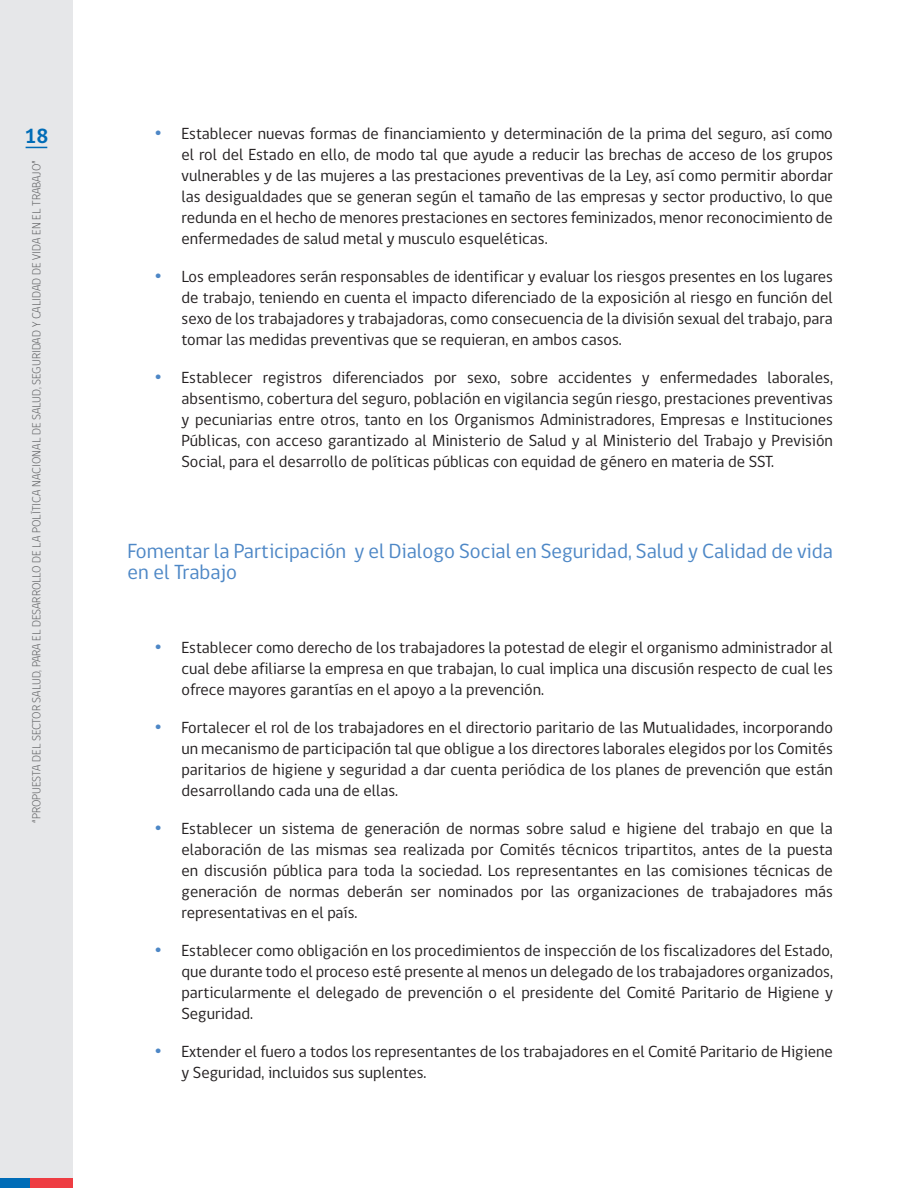
<style>
.page{position:relative;width:918px;height:1188px;background:#fff}
.page>*{position:absolute;margin:0;border:0;box-sizing:border-box;transform-origin:0 0}
.SUBTITULO{font:21px/21px "gob CL";color:#4d87c6}
.t1{font:700 21px "gob CL";color:#006cb7}
.t2{font:16.5px/21px "gob CL";color:#231f20;text-align:justify}
.t3{font:300 12px "gob CL";color:#57585a}
.s1{color:#4d87c6}
</style>
<div class="page">
<div style="left:0;top:0;width:73px;height:1188px;background:#e6e7e9"></div>
<div style="left:30px;top:1178px;width:43px;height:10px;background:#ee3d43"></div>
<div style="left:0;top:1178px;width:30px;height:10px;background:#006cb7"></div>
<svg style="left:26px;top:147px;width:21px;height:1px"></svg>
<p class="t1" style="left:25px;top:122px;width:25px">18</p>
<p class="t3" style="left:28px;top:823px;width:664px;rotate:-90deg">“PROPUESTA DEL SECTOR SALUD, PARA EL DESARROLLO DE LA POLÍTICA NACIONAL DE SALUD, SEGURIDAD Y CALIDAD DE VIDA EN EL TRABAJO”</p>
<p class="t2" style="left:182px;top:124px;width:653px;text-indent:-27px"><span class="s1">•</span> Establecer nuevas formas de financiamiento y determinación de la prima del seguro, así como el rol del Estado en ello, de modo tal que ayude a reducir las brechas de acceso de los grupos vulnerables y de las mujeres a las prestaciones preventivas de la Ley, así como permitir abordar las desigualdades que se generan según el tamaño de las empresas y sector productivo, lo que redunda en el hecho de menores prestaciones en sectores feminizados, menor reconocimiento de enfermedades de salud metal y musculo esqueléticas.</p>
<p class="t2" style="left:182px;top:267px;width:653px;text-indent:-27px"><span class="s1">•</span> Los empleadores serán responsables de identificar y evaluar los riesgos presentes en los lugares de trabajo, teniendo en cuenta el impacto diferenciado de la exposición al riesgo en función del sexo de los trabajadores y trabajadoras, como consecuencia de la división sexual del trabajo, para tomar las medidas preventivas que se requieran, en ambos casos.</p>
<p class="t2" style="left:182px;top:368px;width:653px;text-indent:-27px"><span class="s1">•</span> Establecer registros diferenciados por sexo, sobre accidentes y enfermedades laborales, absentismo, cobertura del seguro, población en vigilancia según riesgo, prestaciones preventivas y pecuniarias entre otros, tanto en los Organismos Administradores, Empresas e Instituciones Públicas, con acceso garantizado al Ministerio de Salud y al Ministerio del Trabajo y Previsión Social, para el desarrollo de políticas públicas con equidad de género en materia de SST.</p>
<p class="SUBTITULO" style="left:128px;top:541px;width:707px">Fomentar la Participación y el Dialogo Social en Seguridad, Salud y Calidad de vida en el Trabajo</p>
<p class="t2" style="left:182px;top:638px;width:653px;text-indent:-27px"><span class="s1">•</span> Establecer como derecho de los trabajadores la potestad de elegir el organismo administrador al cual debe afiliarse la empresa en que trabajan, lo cual implica una discusión respecto de cual les ofrece mayores garantías en el apoyo a la prevención.</p>
<p class="t2" style="left:182px;top:718px;width:653px;text-indent:-27px"><span class="s1">•</span> Fortalecer el rol de los trabajadores en el directorio paritario de las Mutualidades, incorporando un mecanismo de participación tal que obligue a los directores laborales elegidos por los Comités paritarios de higiene y seguridad a dar cuenta periódica de los planes de prevención que están desarrollando cada una de ellas.</p>
<p class="t2" style="left:182px;top:819px;width:653px;text-indent:-27px"><span class="s1">•</span> Establecer un sistema de generación de normas sobre salud e higiene del trabajo en que la elaboración de las mismas sea realizada por Comités técnicos tripartitos, antes de la puesta en discusión pública para toda la sociedad. Los representantes en las comisiones técnicas de generación de normas deberán ser nominados por las organizaciones de trabajadores más representativas en el país.</p>
<p class="t2" style="left:182px;top:941px;width:653px;text-indent:-27px"><span class="s1">•</span> Establecer como obligación en los procedimientos de inspección de los fiscalizadores del Estado, que durante todo el proceso esté presente al menos un delegado de los trabajadores organizados, particularmente el delegado de prevención o el presidente del Comité Paritario de Higiene y Seguridad.</p>
<p class="t2" style="left:182px;top:1042px;width:653px;text-indent:-27px"><span class="s1">•</span> Extender el fuero a todos los representantes de los trabajadores en el Comité Paritario de Higiene y Seguridad, incluidos sus suplentes.</p>
</div>
